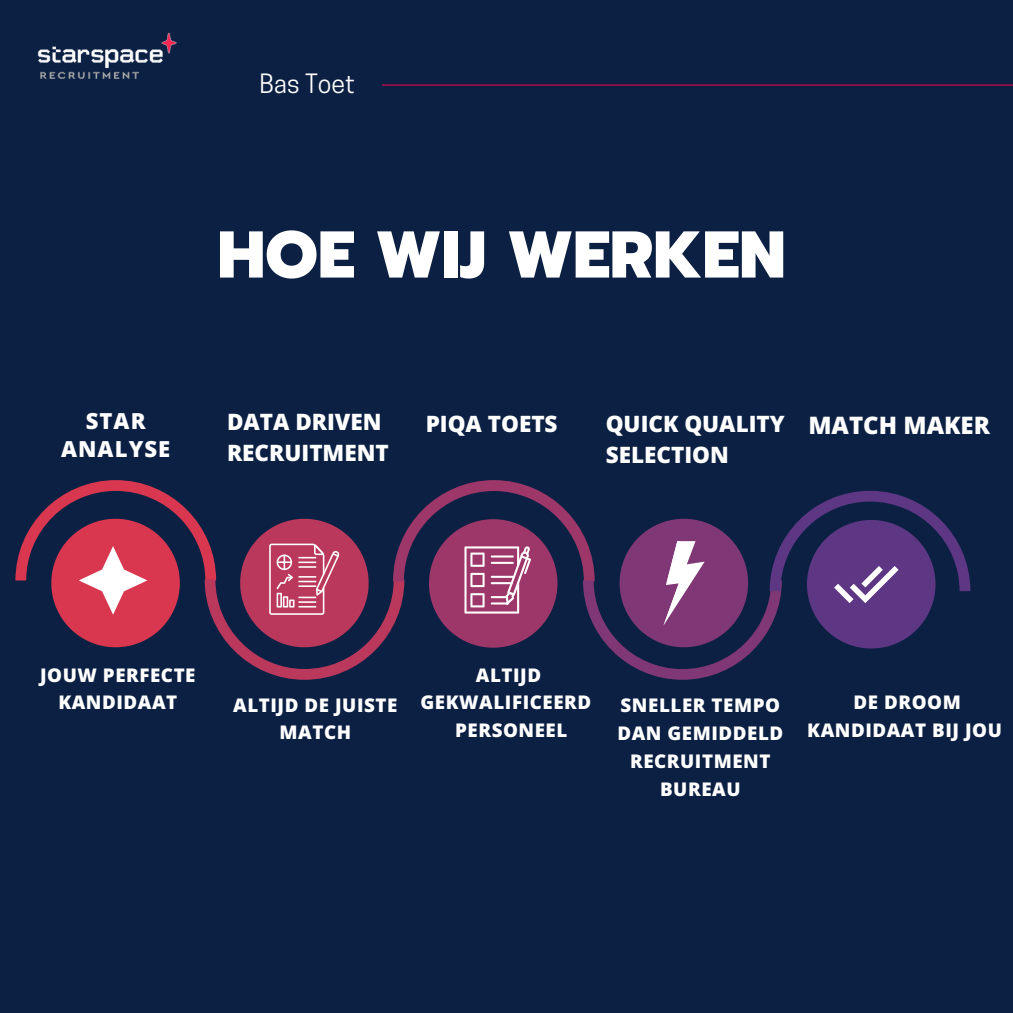
<style>
.page{position:relative;width:1013px;height:1013px;background:#fff}
.page>*{position:absolute;margin:0;border:0;box-sizing:border-box;transform-origin:0 0}
.t1{font:800 66px "Prompt";color:#fff}
.t2{font:25px "Cooper Hewitt";color:#fff}
.t3{font:800 24px "Open Sans";color:#fff}
.t4{font:800 22.5px/30.8px "Open Sans";color:#fff}
.t5{font:800 22px/28.5px "Open Sans";letter-spacing:.05em;color:#fff;text-align:center}
.t6{font:800 18.75px/27.2px "Open Sans";letter-spacing:.03em;color:#fff;text-align:center}
</style>
<div class="page">
<div style="left:0;top:0;width:1012px;height:1012px;background:#0c2043"></div>
<hr style="left:382px;top:85px;width:630px;height:1px;background:#ff0054">
<img style="left:37px;top:32px;width:140px;height:47px">
<svg style="left:15px;top:480px;width:955px;height:199px"></svg>
<p class="t2" style="left:259px;top:74px;width:97px">Bas Toet</p>
<p class="t1" style="left:217px;top:205px;width:570px">HOE WIJ WERKEN</p>
<p class="t5" style="left:61px;top:406px;width:111px">STAR<br>ANALYSE</p>
<p class="t4" style="left:227px;top:406px;width:163px">DATA DRIVEN<br>RECRUITMENT</p>
<p class="t4" style="left:425px;top:408px;width:133px">PIQA TOETS</p>
<p class="t4" style="left:605px;top:407px;width:181px">QUICK QUALITY<br>SELECTION</p>
<p class="t3" style="left:808px;top:408px;width:183px">MATCH MAKER</p>
<p class="t6" style="left:40px;top:661px;width:157px">JOUW PERFECTE<br>KANDIDAAT</p>
<p class="t6" style="left:233px;top:690px;width:166px">ALTIJD DE JUISTE<br>MATCH</p>
<p class="t6" style="left:420px;top:661px;width:172px">ALTIJD<br>GEKWALIFICEERD<br>PERSONEEL</p>
<p class="t6" style="left:617px;top:690px;width:167px;line-height:28.1px">SNELLER TEMPO<br>DAN GEMIDDELD<br>RECRUITMENT<br>BUREAU</p>
<p class="t6" style="left:807px;top:688px;width:196px">DE DROOM<br>KANDIDAAT BIJ JOU</p>
</div>
